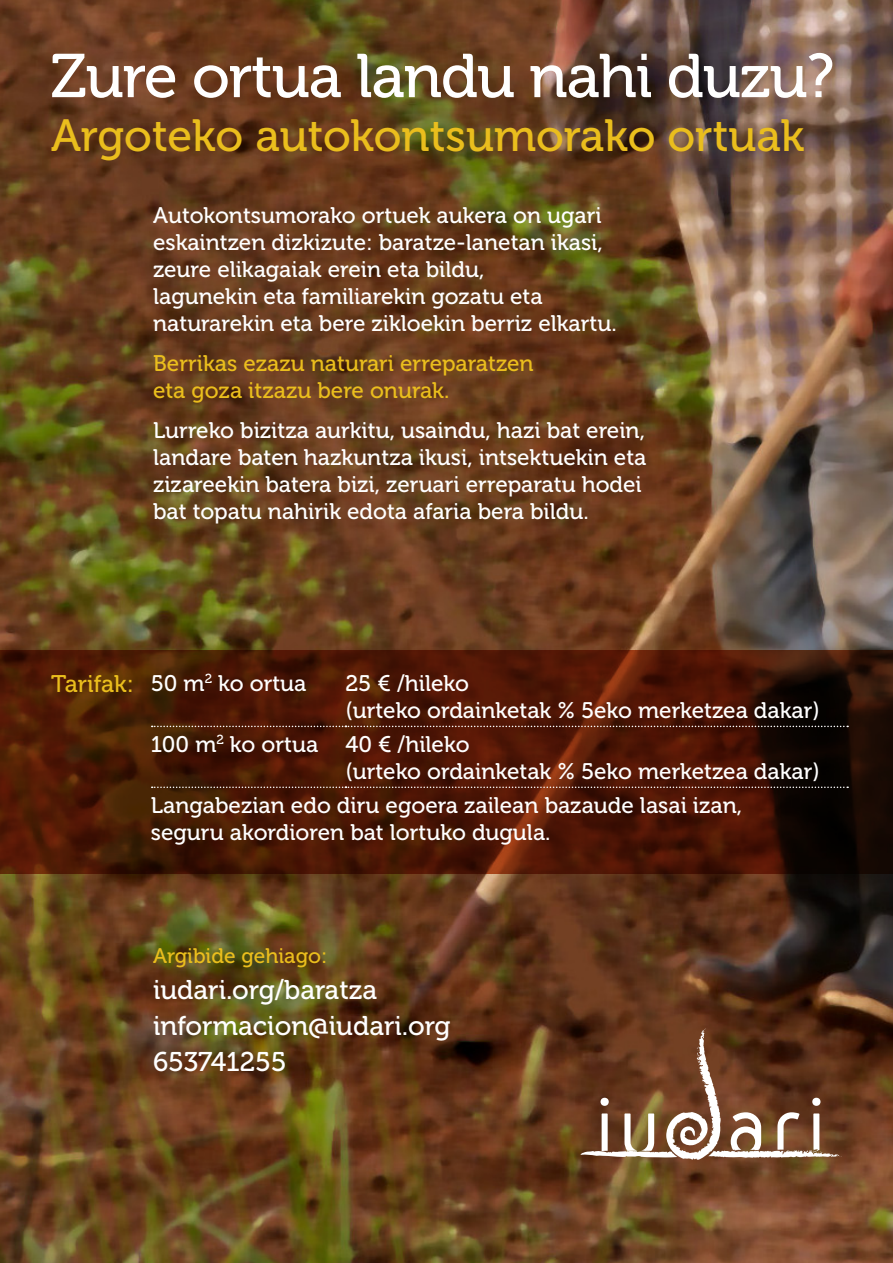
<style>
.page{position:relative;width:893px;height:1263px;background:#fff}
.page>*{position:absolute;margin:0;border:0;box-sizing:border-box;transform-origin:0 0}
.t1{font:61.5px "Museo 500";letter-spacing:-.02em;color:#fff}
.t2{font:45px "Museo 500";color:#eabe1d}
.t3{font:27px "Museo 500";color:#fff}
.t4{font:24px "Museo 500";color:#eabe1d}
.t5{font:22.5px/27px "Museo 500";color:#fff}
.t6{font:22.5px/27px "Museo 500";color:#eabe1d}
.t7{font:21px "Museo 500";color:#eabe1d}
</style>
<div class="page">
<img style="left:0;top:0;width:893px;height:1263px">
<svg style="left:0;top:651px;width:893px;height:223px;background:#451604"></svg>
<svg style="left:580px;top:1028px;width:262px;height:132px;background:#7a543d"></svg>
<svg style="left:152px;top:726px;width:696px;height:1px"></svg>
<svg style="left:152px;top:786px;width:696px;height:2px"></svg>
<p class="t1" style="left:51px;top:42px;width:785px">Zure ortua landu nahi duzu?</p>
<p class="t2" style="left:51px;top:111px;width:755px">Argoteko autokontsumorako ortuak</p>
<p class="t5" style="left:153px;top:202px;width:465px">Autokontsumorako ortuek aukera on ugari eskaintzen dizkizute: baratze-lanetan ikasi, zeure elikagaiak erein eta bildu,<br>lagunekin eta familiarekin gozatu eta naturarekin eta bere zikloekin berriz elkartu.</p>
<p class="t6" style="left:153px;top:350px;width:382px">Berrikas ezazu naturari erreparatzen eta goza itzazu bere onurak.</p>
<p class="t5" style="left:153px;top:417px;width:495px">Lurreko bizitza aurkitu, usaindu, hazi bat erein, landare baten hazkuntza ikusi, intsektuekin eta zizareekin batera bizi, zeruari erreparatu hodei bat topatu nahirik edota afaria bera bildu.</p>
<p class="t4" style="left:51px;top:671px;width:84px">Tarifak:</p>
<p class="t5" style="left:151px;top:670px;width:157px">50 m<sup>2</sup> ko ortua</p>
<p class="t5" style="left:345px;top:670px;width:476px">25 € /hileko<br>(urteko ordainketak % 5eko merketzea dakar)</p>
<p class="t5" style="left:151px;top:731px;width:169px">100 m<sup>2</sup> ko ortua</p>
<p class="t5" style="left:345px;top:731px;width:476px">40 € /hileko<br>(urteko ordainketak % 5eko merketzea dakar)</p>
<p class="t5" style="left:151px;top:792px;width:593px">Langabezian edo diru egoera zailean bazaude lasai izan, seguru akordioren bat lortuko dugula.</p>
<p class="t7" style="left:153px;top:945px;width:176px">Argibide gehiago:</p>
<p class="t3" style="left:153px;top:975px;width:226px">iudari.org/baratza</p>
<p class="t3" style="left:153px;top:1011px;width:299px">informacion@iudari.org</p>
<p class="t3" style="left:153px;top:1047px;width:135px">653741255</p>
</div>
